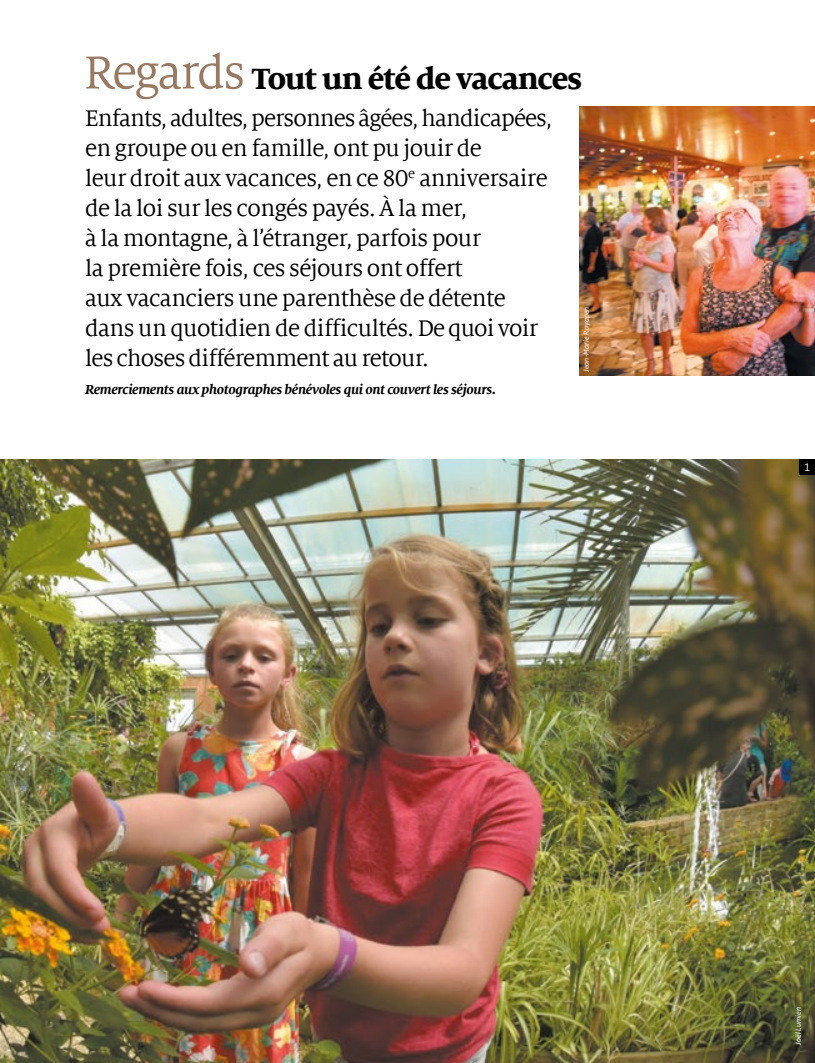
<style>
.page{position:relative;width:815px;height:1063px;background:#fff}
.page>*{position:absolute;margin:0;border:0;box-sizing:border-box;transform-origin:0 0}
.t1{font:800 32.5px "Milo Serif Offc";letter-spacing:-.035em;color:#000}
.t2{font:25px/30px "Milo Serif Offc";letter-spacing:-.02em;color:#000}
.t3{font:italic 700 14.38px "Milo Serif Offc";letter-spacing:-.025em;color:#000}
.t4{font:300 11.25px "Zwo OT";color:#fff}
.t5{font:italic 7.5px "Zwo OT";color:#fff}
.s1{font-weight:400;font-size:51.25px;color:#987962}
</style>
<div class="page">
<img style="left:0;top:459px;width:815px;height:604px">
<img style="left:579px;top:106px;width:236px;height:269px">
<div style="left:800px;top:459px;width:15px;height:15px;background:#000"></div>
<h1 class="t1" style="left:84px;top:60px;width:500px"><span class="s1">Regards</span> Tout un été de vacances</h1>
<p class="t2" style="left:85px;top:104px;width:469px">Enfants, adultes, personnes âgées, handicapées, en groupe ou en famille, ont pu jouir de<br>leur droit aux vacances, en ce 80<sup>e</sup> anniversaire de la loi sur les congés payés. À la mer,<br>à la montagne, à l’étranger, parfois pour<br>la première fois, ces séjours ont offert<br>aux vacanciers une parenthèse de détente dans un quotidien de difficultés. De quoi voir les choses différemment au retour.</p>
<p class="t3" style="left:85px;top:381px;width:413px">Remerciements aux photographes bénévoles qui ont couvert les séjours.</p>
<p class="t5" style="left:582px;top:372px;width:67px;rotate:-90deg">Jean-Marie Rayapen</p>
<p class="t4" style="left:804px;top:461px;width:8px">1</p>
<p class="t5" style="left:794px;top:1045px;width:39px;rotate:-90deg">Joël Lumien</p>
</div>
